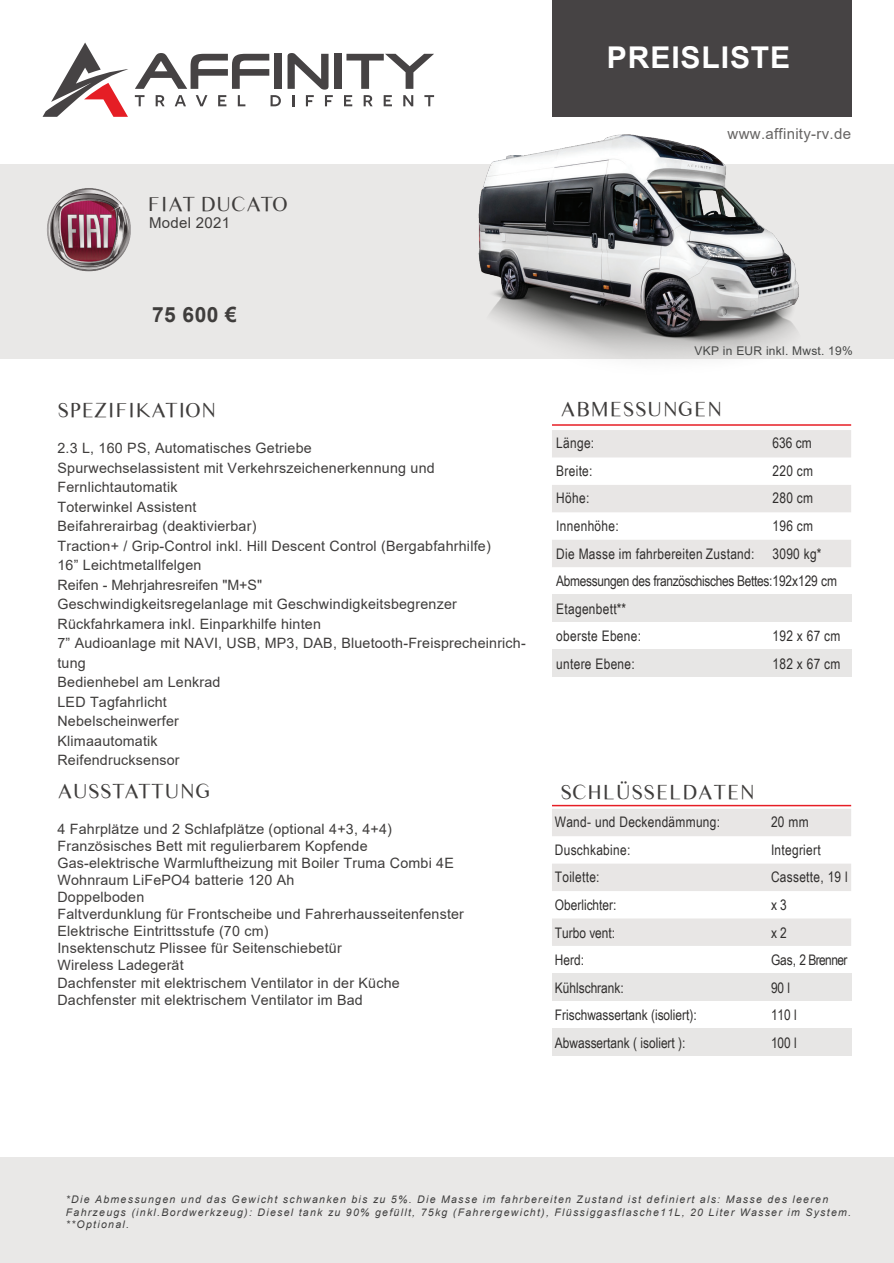
<style>
.page{position:relative;width:894px;height:1263px;background:#fff}
.page>*{position:absolute;margin:0;border:0;box-sizing:border-box;transform-origin:0 0}
.t1{font:700 30px "Arial";letter-spacing:.03em;color:#fff}
.t2{font:21px "Times Sans Serif";letter-spacing:.02em;color:#3f3d3c}
.t3{font:700 21px "Arial";color:#3f3d3c}
.t4{font:15px "Arial";letter-spacing:.02em;color:#676564}
.t5{font:15px "Arial";letter-spacing:.02em;color:#3f3d3c}
.t6{font:14.55px/27.6px "Arial Narrow";letter-spacing:.02em;color:#302e2d}
.t7{font:14.55px "Arial Narrow";color:#302e2d}
.t8{font:14.55px "Arial Narrow";letter-spacing:-.04em;color:#302e2d}
.t9{font:14.25px/19.5px "Arial";letter-spacing:.015em;color:#3f3d3c}
.t10{font:12px "Arial";letter-spacing:.02em;color:#464746}
.t11{font:italic 10.5px/12.6px "Arial";letter-spacing:.125em;color:#3f3f3f}
</style>
<div class="page">
<svg style="left:552px;top:430px;width:298px;height:137px"></svg>
<div style="left:551px;top:595px;width:299px;height:27px;background:#e7e6e5"></div>
<div style="left:551px;top:650px;width:299px;height:27px;background:#e7e6e5"></div>
<div style="left:0;top:165px;width:893px;height:194px;background:#e9e8e7"></div>
<div style="left:0;top:1157px;width:893px;height:106px;background:#e9e8e7"></div>
<div style="left:273px;top:54px;width:8px;height:35px;background:#464344"></div>
<div style="left:334px;top:54px;width:8px;height:35px;background:#464344"></div>
<svg style="left:346px;top:54px;width:88px;height:35px"></svg>
<svg style="left:135px;top:95px;width:9px;height:11px"></svg>
<svg style="left:156px;top:95px;width:9px;height:11px"></svg>
<svg style="left:175px;top:95px;width:11px;height:11px"></svg>
<svg style="left:196px;top:95px;width:11px;height:11px"></svg>
<svg style="left:218px;top:95px;width:8px;height:11px"></svg>
<svg style="left:238px;top:95px;width:7px;height:11px"></svg>
<svg style="left:270px;top:95px;width:11px;height:11px"></svg>
<svg style="left:287px;top:53px;width:46px;height:53px"></svg>
<svg style="left:344px;top:95px;width:8px;height:11px"></svg>
<svg style="left:363px;top:95px;width:9px;height:11px"></svg>
<svg style="left:383px;top:95px;width:4px;height:11px"></svg>
<svg style="left:135px;top:53px;width:134px;height:36px"></svg>
<svg style="left:43px;top:43px;width:85px;height:74px"></svg>
<div style="left:551px;top:0;width:299px;height:117px;background:#464344"></div>
<img style="left:47px;top:188px;width:84px;height:84px">
<hr style="left:551px;top:424px;width:299px;height:2px;background:#e61e25">
<hr style="left:551px;top:805px;width:299px;height:1px;background:#e61e25">
<svg style="left:552px;top:809px;width:298px;height:137px"></svg>
<div style="left:551px;top:973px;width:299px;height:28px;background:#e7e6e5"></div>
<div style="left:551px;top:1028px;width:299px;height:28px;background:#e7e6e5"></div>
<img style="left:387px;top:57px;width:506px;height:303px">
<h1 class="t1" style="left:606px;top:37px;width:185px">PREISLISTE</h1>
<h2 class="t2" style="left:147px;top:190px;width:142px">FIAT DUCATO</h2>
<p class="t5" style="left:149px;top:212px;width:83px">Model 2021</p>
<h2 class="t3" style="left:152px;top:300px;width:86px">75 600 €</h2>
<p class="t4" style="left:727px;top:123px;width:125px">www.affinity-rv.de</p>
<p class="t10" style="left:694px;top:342px;width:160px">VKP in EUR inkl. Mwst. 19%</p>
<h2 class="t2" style="left:560px;top:395px;width:163px">ABMESSUNGEN</h2>
<h2 class="t2" style="left:57px;top:396px;width:160px">SPEZIFIKATION</h2>
<p class="t9" style="left:57px;top:438px;width:469px">2.3 L, 160 PS, Automatisches Getriebe<br>Spurwechselassistent mit Verkehrszeichenerkennung und Fernlichtautomatik<br>Toterwinkel Assistent<br>Beifahrerairbag (deaktivierbar)<br>Traction+ / Grip-Control inkl. Hill Descent Control (Bergabfahrhilfe)<br>16” Leichtmetallfelgen<br>Reifen - Mehrjahresreifen "M+S"<br>Geschwindigkeitsregelanlage mit Geschwindigkeitsbegrenzer Rückfahrkamera inkl. Einparkhilfe hinten<br>7” Audioanlage mit NAVI, USB, MP3, DAB, Bluetooth-Freisprecheinrich&shy;tung<br>Bedienhebel am Lenkrad<br>LED Tagfahrlicht<br>Nebelscheinwerfer<br>Klimaautomatik<br>Reifendrucksensor</p>
<p class="t6" style="left:556px;top:429px;width:39px">Länge:</p>
<p class="t6" style="left:772px;top:429px;width:41px">636 cm</p>
<p class="t6" style="left:556px;top:456px;width:38px">Breite:</p>
<p class="t6" style="left:772px;top:456px;width:42px">220 cm</p>
<p class="t6" style="left:556px;top:484px;width:34px">Höhe:</p>
<p class="t6" style="left:772px;top:484px;width:42px">280 cm</p>
<p class="t6" style="left:556px;top:511px;width:64px">Innenhöhe:</p>
<p class="t6" style="left:556px;top:511px;width:282px;text-indent:216px">196 cm<br>Die Masse im fahrbereiten Zustand: 3090 kg*<br>Abmessungen des französchisches Bettes: 192x129 cm<br>Etagenbett**<br>oberste Ebene:</p>
<p class="t6" style="left:772px;top:622px;width:69px">192 x 67 cm</p>
<p class="t6" style="left:556px;top:649px;width:80px">untere Ebene:</p>
<p class="t6" style="left:772px;top:649px;width:69px">182 x 67 cm</p>
<h2 class="t2" style="left:57px;top:776px;width:154px">AUSSTATTUNG</h2>
<p class="t9" style="left:57px;top:820px;width:408px;line-height:17.1px">4 Fahrplätze und 2 Schlafplätze (optional 4+3, 4+4)<br>Französisches Bett mit regulierbarem Kopfende Gas-elektrische Warmluftheizung mit Boiler Truma Combi 4E Wohnraum LiFePO4 batterie 120 Ah<br>Doppelboden<br>Faltverdunklung für Frontscheibe und Fahrerhausseitenfenster Elektrische Eintrittsstufe (70 cm)<br>Insektenschutz Plissee für Seitenschiebetür<br>Wireless Ladegerät<br>Dachfenster mit elektrischem Ventilator in der Küche Dachfenster mit elektrischem Ventilator im Bad</p>
<h2 class="t2" style="left:560px;top:777px;width:196px">SCHLÜSSELDATEN</h2>
<p class="t6" style="left:554px;top:808px;width:167px">Wand- und Deckendämmung:</p>
<p class="t6" style="left:770px;top:808px;width:39px">20 mm</p>
<p class="t6" style="left:554px;top:835px;width:77px">Duschkabine:</p>
<p class="t6" style="left:770px;top:835px;width:51px">Integriert</p>
<p class="t6" style="left:554px;top:863px;width:46px">Toilette:</p>
<p class="t6" style="left:770px;top:863px;width:78px">Cassette, 19 l</p>
<p class="t7" style="left:554px;top:894px;width:63px">Oberlichter:</p>
<p class="t6" style="left:770px;top:890px;width:17px">x 3</p>
<p class="t7" style="left:554px;top:922px;width:62px">Turbo vent:</p>
<p class="t6" style="left:770px;top:918px;width:17px">x 2</p>
<p class="t6" style="left:554px;top:946px;width:31px">Herd:</p>
<p class="t8" style="left:770px;top:949px;width:78px">Gas, 2 Brenner</p>
<p class="t7" style="left:554px;top:977px;width:70px">Kühlschrank:</p>
<p class="t6" style="left:770px;top:973px;width:21px">90 l</p>
<p class="t7" style="left:554px;top:1004px;width:143px">Frischwassertank (isoliert):</p>
<p class="t6" style="left:770px;top:1001px;width:27px">110 l</p>
<p class="t7" style="left:554px;top:1032px;width:132px">Abwassertank ( isoliert ):</p>
<p class="t6" style="left:770px;top:1028px;width:27px">100 l</p>
<p class="t11" style="left:66px;top:1193px;width:786px">*Die Abmessungen und das Gewicht schwanken bis zu 5%. Die Masse im fahrbereiten Zustand ist definiert als: Masse des leeren<br>Fahrzeugs (inkl.Bordwerkzeug): Diesel tank zu 90% gefüllt, 75kg (Fahrergewicht), Flüssiggasflasche11L, 20 Liter Wasser im System. **Optional.</p>
</div>
